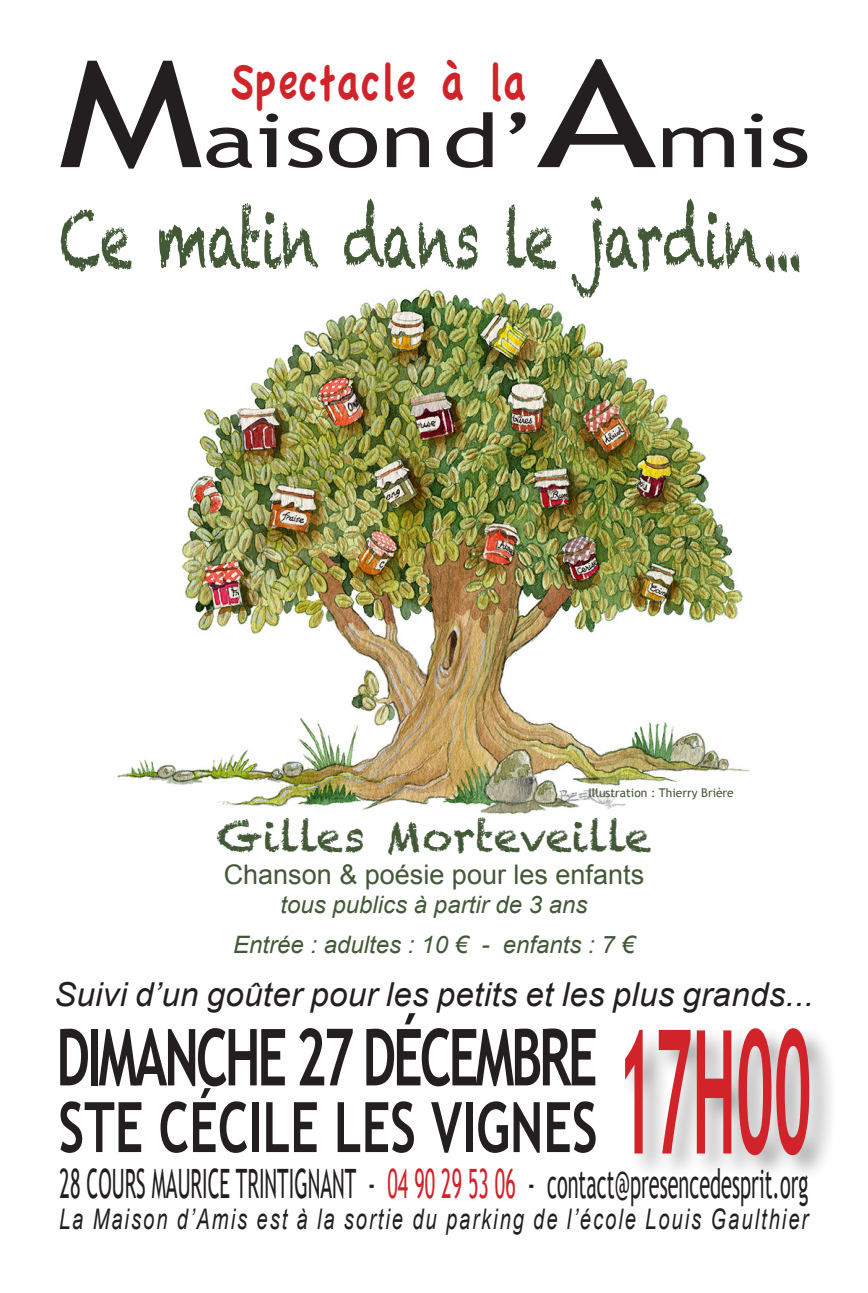
<style>
.page{position:relative;width:868px;height:1293px;background:#fff}
.page>*{position:absolute;margin:0;border:0;box-sizing:border-box;transform-origin:0 0}
.t1{font:700 171.9px "Trebuchet MS";color:#d1232a;scale:.37 1}
.t2{font:79.2px "Chalkduster";letter-spacing:-.01em;color:#435837;scale:.65 1}
.t3{font:700 78.6px "Trebuchet MS";letter-spacing:-.06em;color:#231f20;scale:.66 1}
.t4{font:74.4px "Trebuchet MS";color:#231f20;scale:1.36 1}
.t5{font:700 69.6px "Trebuchet MS";color:#231f20;scale:.72 1}
.t6{font:54.6px "Apple Casual";color:#d1232a;scale:.82 1}
.t7{font:42px "Chalkduster";color:#435837}
.t8{font:40.5px "Trebuchet MS";color:#231f20;scale:.49 1}
.t9{font:italic 33px "Arial";letter-spacing:.01em;color:#231f20}
.t10{font:italic 28.5px "Arial";letter-spacing:.1em;color:#231f20;scale:.71 1}
.t11{font:27px "Arial";color:#435837}
.t12{font:italic 24px "Arial";color:#435837}
.t13{font:12px "Trebuchet MS";color:#435837}
.s1{font-size:148.8px}
.s2{color:#d1232a}
</style>
<div class="page">
<div style="left:620px;top:1025px;width:217px;height:156px;background:#231f20;opacity:.4"></div>
<img style="left:116px;top:289px;width:634px;height:525px">
<p class="t4" style="left:58px;top:97px;width:554px"><span class="s1">M</span>aisond’<span class="s1">A</span>mis</p>
<p class="t6" style="left:231px;top:53px;width:362px">Spectacle à la</p>
<p class="t2" style="left:60px;top:193px;width:1145px">Ce matin dans le jardin...</p>
<p class="t13" style="left:588px;top:786px;width:147px">Illustration : Thierry Brière</p>
<p class="t7" style="left:386px;top:812px;width:267px">Morteveille</p>
<p class="t7" style="left:217px;top:812px;width:150px">Gilles</p>
<p class="t11" style="left:224px;top:856px;width:422px">Chanson &amp; poésie pour les enfants</p>
<p class="t12" style="left:280px;top:888px;width:308px">tous publics à partir de 3 ans</p>
<p class="t12" style="left:502px;top:929px;width:134px">enfants €7:</p>
<p class="t12" style="left:233px;top:929px;width:258px">Entrée : adultes : 10 -€</p>
<p class="t9" style="left:54px;top:973px;width:761px">Suivi ’d un goûter pour les petits et les plus grands...</p>
<p class="t3" style="left:56px;top:1008px;width:821px">DIMANCHE 27 DÉCEMBRE</p>
<p class="t1" style="left:616px;top:985px;width:528px">0 0H1 7</p>
<p class="t5" style="left:58px;top:1083px;width:750px">STE CÉCILE LES VIGNES</p>
<p class="t8" style="left:60px;top:1159px;width:1529px">28 COURS MAURICE TRINTIGNANT -<span class="s2">0653299004</span>- contact@presencedesprit.org</p>
<p class="t10" style="left:59px;top:1200px;width:1056px">La Maison ’d Amis est laà sortie du parking de ’l école Louis Gaulthier</p>
</div>
